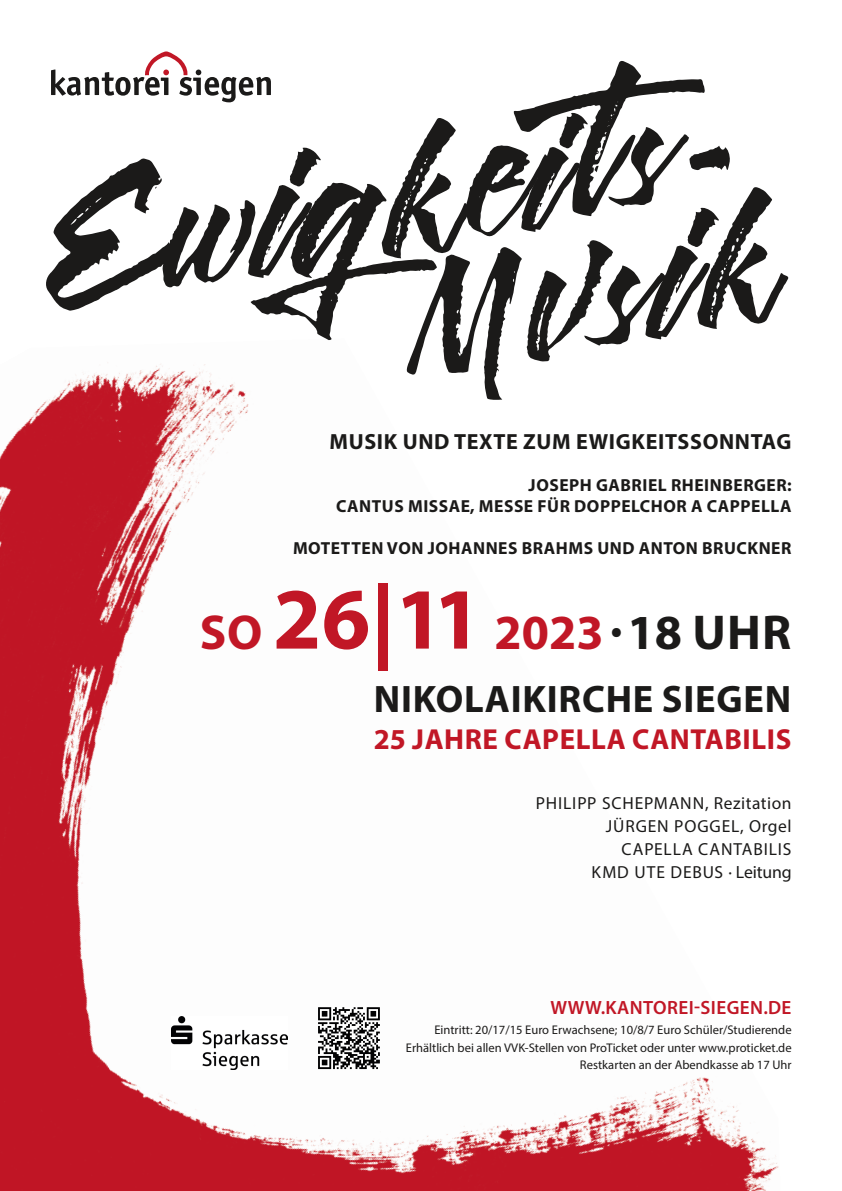
<style>
.page{position:relative;width:842px;height:1191px;background:#fff}
.page>*{position:absolute;margin:0;border:0;box-sizing:border-box;transform-origin:0 0}
.t1{font:700 49.2px "Myriad Pro";color:#c11726}
.t2{font:700 38.4px "Myriad Pro";letter-spacing:.02em;color:#1b1a19}
.t3{font:700 29px "Myriad Pro";letter-spacing:.02em;color:#c11726}
.t4{font:700 22px "Myriad Pro";letter-spacing:.03em;color:#1b1a19}
.t5{font:600 19.2px "Myriad Pro";letter-spacing:.02em;color:#c11726}
.t6{font:700 17.5px/21px "Myriad Pro";letter-spacing:.03em;color:#1b1a19;text-align:right}
.t7{font:17.5px/23.2px "Myriad Pro";letter-spacing:.045em;color:#1b1a19;text-align:right}
.t8{font:12.6px/17.5px "Myriad Pro";color:#1b1a19;text-align:right}
.s1{font-size:87.8px}
.s2{color:#1b1a19}
.s3{font-size:17.8px}
</style>
<div class="page">
<img style="left:0;top:400px;width:779px;height:791px">
<svg style="left:46px;top:51px;width:743px;height:349px"></svg>
<img style="left:171px;top:1016px;width:117px;height:53px">
<svg style="left:318px;top:1007px;width:62px;height:62px"></svg>
<h3 class="t4" style="left:329px;top:427px;width:463px">MUSIK UND TEXTE ZUM EWIGKEITSSONNTAG</h3>
<h3 class="t6" style="left:336px;top:474px;width:457px">JOSEPH GABRIEL RHEINBERGER:<br>CANTUS MISSAE, MESSE FÜR DOPPELCHOR A CAPPELLA</h3>
<h3 class="t6" style="left:293px;top:537px;width:500px">MOTETTEN VON JOHANNES BRAHMS UND ANTON BRUCKNER</h3>
<h1 class="t1" style="left:200px;top:600px;width:593px">SO <span class="s1">26|11</span> 2023 <span class="s2">· 18 UHR</span></h1>
<h2 class="t2" style="left:374px;top:674px;width:419px">NIKOLAIKIRCHE SIEGEN</h2>
<h3 class="t3" style="left:374px;top:720px;width:419px">25 JAHRE CAPELLA CANTABILIS</h3>
<h3 class="t7" style="left:536px;top:791px;width:257px">PHILIPP SCHEPMANN, Rezitation<br>JÜRGEN POGGEL, Orgel<br>CAPELLA CANTABILIS<br>KMD UTE DEBUS <span class="s3">· Leitung</span></h3>
<h3 class="t5" style="left:550px;top:995px;width:242px">WWW.KANTOREI-SIEGEN.DE</h3>
<p class="t8" style="left:406px;top:1021px;width:387px">Eintritt: 20/17/15 Euro Erwachsene; 10/8/7 Euro Schüler/Studierende<br>Erhältlich bei allen VVK-Stellen von ProTicket oder unter www.proticket.de<br>Restkarten an der Abendkasse ab 17 Uhr</p>
</div>
